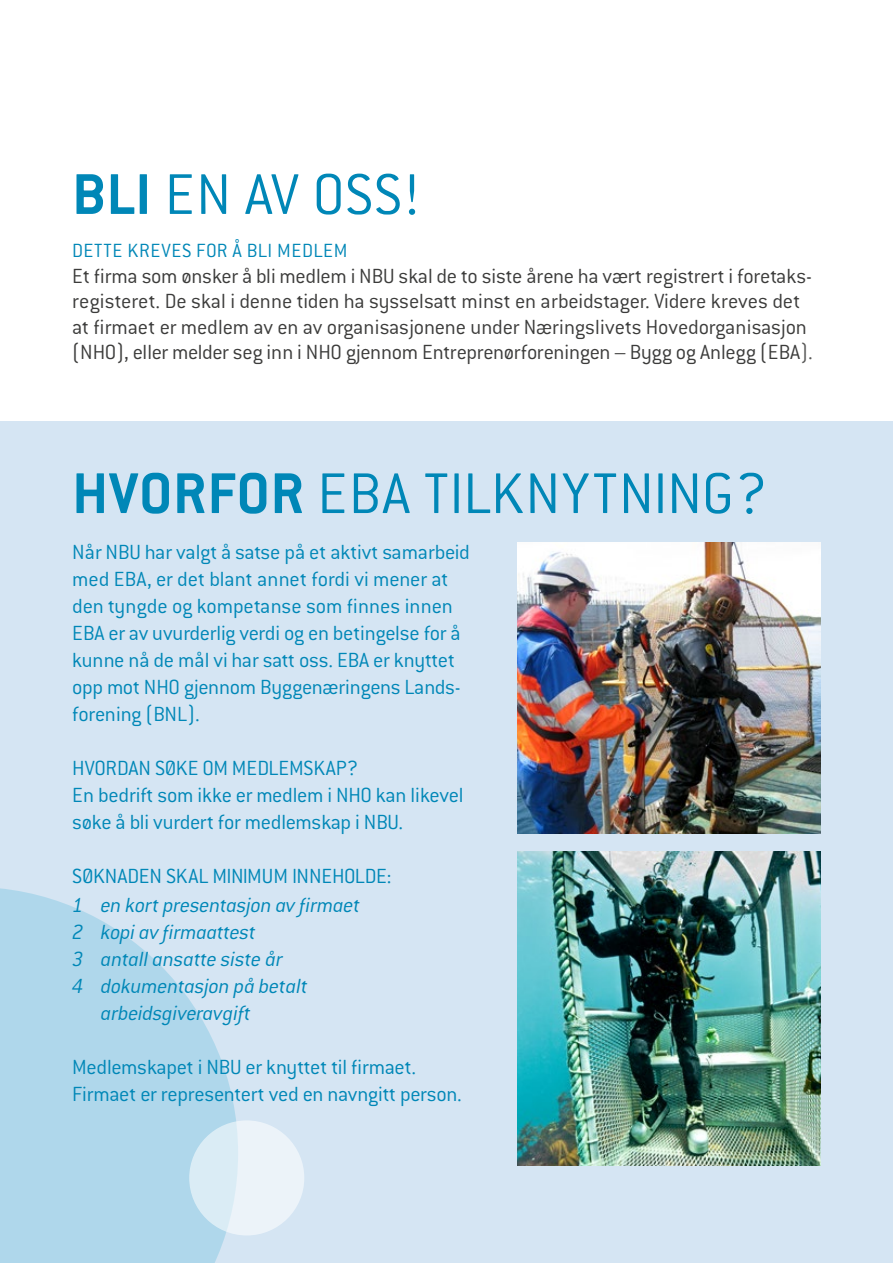
<style>
.page{position:relative;width:893px;height:1263px;background:#fff}
.page>*{position:absolute;margin:0;border:0;box-sizing:border-box;transform-origin:0 0}
.t1{font:300 63px "Conduit ITC";letter-spacing:.01em;color:#0087b7}
.t2{font:300 22.5px/27px "Conduit ITC";letter-spacing:-.01em;color:#0087b7}
.t3{font:300 22.5px/25.5px "Conduit ITC";letter-spacing:-.005em;color:#3c3c3b}
.t4{font:italic 300 22.5px "Conduit ITC";letter-spacing:-.015em;color:#0087b7}
.t5{font:300 21px "Conduit ITC";letter-spacing:.03em;color:#0087b7}
.s1{font-weight:700}
.s2{color:#575756}
</style>
<div class="page">
<div style="left:0;top:421px;width:893px;height:842px;background:#d5e5f3"></div>
<svg style="left:0;top:888px;width:238px;height:375px;fill:#afd7eb"></svg>
<div style="left:189px;top:1120px;width:115px;height:115px;background:linear-gradient(to right,#d7ebf4,#f2f5fa);border-radius:50%"></div>
<img style="left:517px;top:542px;width:304px;height:291px">
<img style="left:517px;top:851px;width:304px;height:314px">
<h1 class="t1" style="left:72px;top:160px;width:348px"><span class="s1">BLI</span> EN AV OSS!</h1>
<p class="t5" style="left:72px;top:239px;width:277px">DETTE KREVES FOR Å BLI MEDLEM</p>
<p class="t3" style="left:72px;top:263px;width:742px">Et firma som ønsker å bli medlem i NBU skal de to siste årene ha vært registrert i foretaks&shy;registeret. De skal i denne tiden ha sysselsatt minst en arbeidstager. Videre kreves det at firmaet er medlem av en av organisasjonene under Næringslivets Hovedorganisasjon (NHO), eller melder seg inn i NHO gjennom Entreprenørforeningen – Bygg og Anlegg (EBA<span class="s2">).</span></p>
<h1 class="t1" style="left:72px;top:459px;width:697px"><span class="s1">HVORFOR</span> EBA TILKNYTNING?</h1>
<p class="t2" style="left:72px;top:539px;width:399px">Når NBU har valgt å satse på et aktivt samarbeid med EBA, er det blant annet fordi vi mener at den tyngde og kompetanse som finnes innen EBA er av uvurderlig verdi og en betingelse for å kunne nå de mål vi har satt oss. EBA er knyttet opp mot NHO gjennom Byggenæringens Lands&shy;forening (BNL).</p>
<p class="t2" style="left:72px;top:755px;width:393px">HVORDAN SØKE OM MEDLEMSKAP?<br>En bedrift som ikke er medlem i NHO kan likevel søke å bli vurdert for medlemskap i NBU.</p>
<p class="t2" style="left:72px;top:863px;width:321px">SØKNADEN SKAL MINIMUM INNEHOLDE:</p>
<p class="t4" style="left:72px;top:892px;width:289px">1 en kort presentasjon av firmaet</p>
<p class="t4" style="left:72px;top:919px;width:185px">2 kopi av firmaattest</p>
<p class="t4" style="left:72px;top:946px;width:212px">3 antall ansatte siste år</p>
<p class="t4" style="left:72px;top:973px;width:237px">4 dokumentasjon på betalt</p>
<p class="t4" style="left:101px;top:1000px;width:152px">arbeidsgiveravgift</p>
<p class="t2" style="left:72px;top:1053px;width:391px">Medlemskapet i NBU er knyttet til firmaet.<br>Firmaet er representert ved en navngitt person.</p>
</div>
